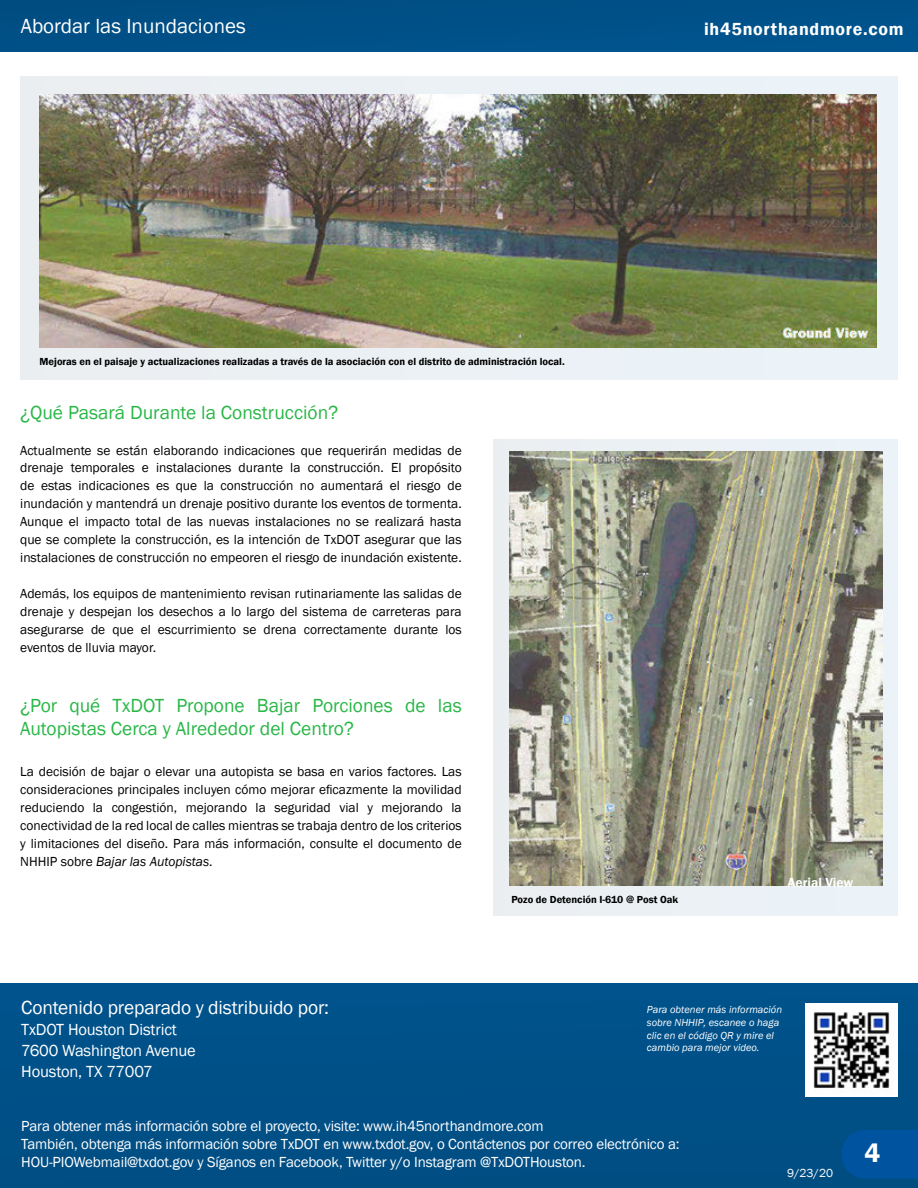
<style>
.page{position:relative;width:918px;height:1188px;background:#fff}
.page>*{position:absolute;margin:0;border:0;box-sizing:border-box;transform-origin:0 0}
.t1{font:600 27px "Franklin Gothic";color:#fff}
.t2{font:21px "Franklin Gothic";color:#fff}
.t3{font:19.5px/23.4px "Franklin Gothic";color:#29b747}
.t4{font:19.5px "Franklin Gothic";letter-spacing:-.01em;color:#fff}
.t5{font:600 18px "Franklin Gothic";letter-spacing:.04em;color:#fff}
.t6{font:16.5px "Franklin Gothic";letter-spacing:-.01em;color:#fff}
.t7{font:15px "Franklin Gothic";letter-spacing:-.01em;color:#fff}
.t8{font:13.5px/18px "Franklin Gothic";color:#000;text-align:justify}
.t9{font:600 13.5px "Franklin Gothic";color:#fff}
.t10{font:12px "Franklin Gothic";color:#fff}
.t11{font:600 10.5px "Franklin Gothic";color:#000}
.t12{font:italic 10.5px/12.6px "Franklin Gothic";color:#fff}
.s1{font-style:italic}
</style>
<div class="page">
<div style="left:0;top:984px;width:918px;height:204px;background:#005088"></div>
<div style="left:494px;top:440px;width:404px;height:475px;background:#ebf1f5"></div>
<div style="left:20px;top:76px;width:878px;height:303px;background:#ebf1f5"></div>
<div style="left:0;top:0;width:918px;height:51px;background:#005088"></div>
<svg style="left:841px;top:1130px;width:77px;height:48px"></svg>
<img style="left:510px;top:451px;width:373px;height:434px">
<img style="left:40px;top:95px;width:837px;height:253px">
<img style="left:805px;top:1004px;width:93px;height:92px">
<p class="t2" style="left:21px;top:13px;width:226px">Abordar las Inundaciones</p>
<p class="t5" style="left:704px;top:18px;width:201px">ih45northandmore.com</p>
<p class="t11" style="left:40px;top:355px;width:527px">Mejoras en el paisaje y actualizaciones realizadas a través de la asociación con el distrito de administración local.</p>
<p class="t3" style="left:20px;top:401px;width:319px">¿Qué Pasará Durante la Construcción?</p>
<p class="t8" style="left:20px;top:441px;width:443px">Actualmente se están elaborando indicaciones que requerirán medidas de drenaje temporales e instalaciones durante la construcción. El propósito de estas indicaciones es que la construcción no aumentará el riesgo de inundación y mantendrá un drenaje positivo durante los eventos de tormenta.<br>Aunque el impacto total de las nuevas instalaciones no se realizará hasta que se complete la construcción, es la intención de TxDOT asegurar que las instalaciones de construcción no empeoren el riesgo de inundación existente.</p>
<p class="t8" style="left:20px;top:585px;width:443px">Además, los equipos de mantenimiento revisan rutinariamente las salidas de drenaje y despejan los desechos a lo largo del sistema de carreteras para asegurarse de que el escurrimiento se drena correctamente durante los eventos de lluvia mayor.</p>
<p class="t3" style="left:20px;top:694px;width:443px">¿Por qué TxDOT Propone Bajar Porciones de las<br>Autopistas Cerca y Alrededor del Centro?</p>
<p class="t8" style="left:20px;top:763px;width:443px">La decisión de bajar o elevar una autopista se basa en varios factores. Las consideraciones principales incluyen cómo mejorar eficazmente la movilidad reduciendo la congestión, mejorando la seguridad vial y mejorando la conectividad de la red local de calles mientras se trabaja dentro de los criterios y limitaciones del diseño. Para más información, consulte el documento de NHHIP sobre <span class="s1">Bajar las Autopistas</span>.</p>
<p class="t11" style="left:511px;top:893px;width:168px">Pozo de Detención I-610 @ Post Oak</p>
<p class="t9" style="left:788px;top:874px;width:67px">Aerial View</p>
<p class="t4" style="left:21px;top:995px;width:309px">Contenido preparado y distribuido por:</p>
<p class="t6" style="left:21px;top:1019px;width:157px">TxDOT Houston District</p>
<p class="t6" style="left:21px;top:1040px;width:176px">7600 Washington Avenue</p>
<p class="t6" style="left:21px;top:1061px;width:133px">Houston, TX 77007</p>
<p class="t12" style="left:647px;top:1004px;width:137px">Para obtener más información sobre NHHIP, escanee o haga clic en el código QR y mire el cambio para mejor video.</p>
<p class="t7" style="left:21px;top:1116px;width:524px">Para obtener más información sobre el proyecto, visite: www.ih45northandmore.com</p>
<p class="t7" style="left:21px;top:1134px;width:660px">También, obtenga más información sobre TxDOT en www.txdot.gov, o Contáctenos por correo electrónico a:</p>
<p class="t7" style="left:21px;top:1152px;width:566px">HOU-PIOWebmail@txdot.gov y Síganos en Facebook, Twitter y/o Instagram @TxDOTHouston.</p>
<p class="t10" style="left:787px;top:1166px;width:48px">9/23/20</p>
<p class="t1" style="left:864px;top:1137px;width:17px">4</p>
</div>
